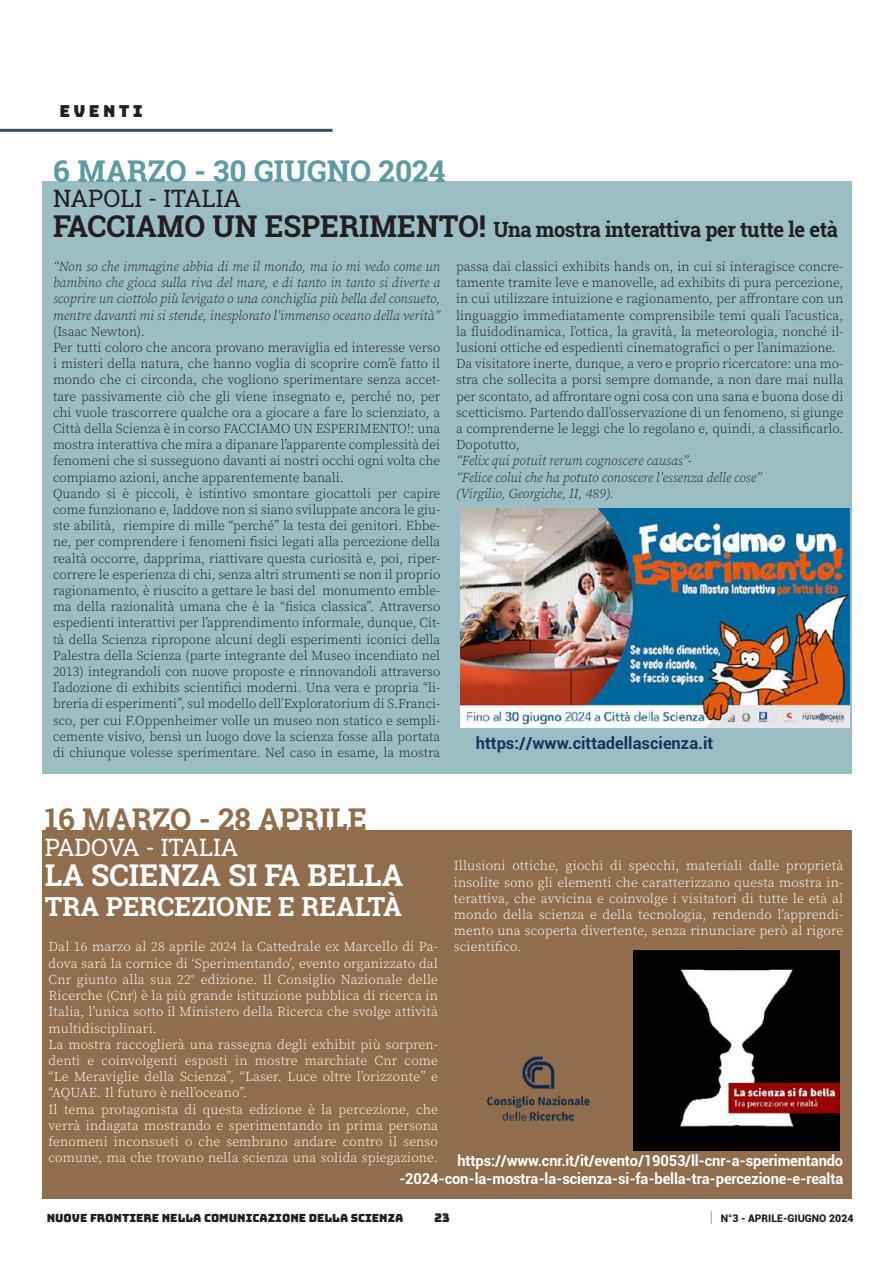
<style>
.page{position:relative;width:893px;height:1263px;background:#fff}
.page>*{position:absolute;margin:0;border:0;box-sizing:border-box;transform-origin:0 0}
.t1{font:700 30px "Roboto Slab";color:#5c9ba3}
.t2{font:700 30px "Roboto Slab";color:#fff}
.t3{font:700 30px "Roboto Slab";color:#906e4d}
.t4{font:700 26.25px "Roboto Slab";color:#fff}
.t5{font:24px "Roboto Slab";color:#fff}
.t6{font:24px "Roboto Slab";color:#231f20}
.t7{font:700 21px "Roboto Slab";letter-spacing:-.02em;color:#231f20;scale:.96 1}
.t8{font:700 16.5px "Roboto";color:#13365c}
.t9{font:16.5px "Bungee";letter-spacing:.2em;color:#231f20}
.t10{font:700 15px/18px "Roboto";letter-spacing:-.01em;color:#fff;text-align:right}
.t11{font:13.5px/16.2px "Source Serif Variable";color:#231f20}
.t12{font:13.5px/16.2px "Source Serif Variable";letter-spacing:.01em;color:#fff}
.t13{font:italic 13.5px/16.2px "Source Serif Variable";color:#231f20;text-align:justify}
.t14{font:12px "Bungee";color:#231f20}
.t15{font:11.25px "Bungee";color:#231f20}
.t16{font:900 10.5px "Roboto";color:#231f20}
.s1{font-size:30px}
.s2{font-weight:100;font-size:15px}
</style>
<div class="page">
<div style="left:43px;top:181px;width:809px;height:593px;background:#9abec4"></div>
<div style="left:43px;top:830px;width:809px;height:369px;background:#906e4d"></div>
<img style="left:460px;top:509px;width:389px;height:219px">
<img style="left:633px;top:951px;width:206px;height:199px">
<img style="left:487px;top:1056px;width:103px;height:65px">
<hr style="left:0;top:129px;width:333px;height:3px;background:#3a505b">
<p class="t9" style="left:60px;top:101px;width:85px">EVENTI</p>
<h1 class="t1" style="left:53px;top:150px;width:394px">6 MARZO - 30 GIUGNO 2024</h1>
<h3 class="t6" style="left:53px;top:182px;width:189px">NAPOLI - ITALIA</h3>
<h3 class="t7" style="left:53px;top:215px;width:819px"><span class="s1">FACCIAMO UN ESPERIMENTO!</span> Una mostra interattiva per tutte le età</h3>
<p class="t13" style="left:53px;top:258px;width:389px">“Non so che immagine abbia di me il mondo, ma io mi vedo come un bambino che gioca sulla riva del mare, e di tanto in tanto si diverte a scoprire un ciottolo più levigato o una conchiglia più bella del consueto, mentre davanti mi si stende, inesplorato l’immenso oceano della verità”</p>
<p class="t11" style="left:53px;top:323px;width:389px">(Isaac Newton).<br>Per tutti coloro che ancora provano meraviglia ed interesse verso i misteri della natura, che hanno voglia di scoprire com’è fatto il mondo che ci circonda, che vogliono sperimentare senza accet&shy;tare passivamente ciò che gli viene insegnato e, perché no, per chi vuole trascorrere qualche ora a giocare a fare lo scienziato, a Città della Scienza è in corso FACCIAMO UN ESPERIMENTO!: una mostra interattiva che mira a dipanare l’apparente complessità dei fenomeni che si susseguono davanti ai nostri occhi ogni volta che compiamo azioni, anche apparentemente banali.<br>Quando si è piccoli, è istintivo smontare giocattoli per capire come funzionano e, laddove non si siano sviluppate ancora le giu&shy;ste abilità, riempire di mille “perché” la testa dei genitori. Ebbe&shy;ne, per comprendere i fenomeni fisici legati alla percezione della realtà occorre, dapprima, riattivare questa curiosità e, poi, riper&shy;correre le esperienza di chi, senza altri strumenti se non il proprio ragionamento, è riuscito a gettare le basi del monumento emble&shy;ma della razionalità umana che è la “fisica classica”. Attraverso espedienti interattivi per l’apprendimento informale, dunque, Cit&shy;tà della Scienza ripropone alcuni degli esperimenti iconici della Palestra della Scienza (parte integrante del Museo incendiato nel 2013) integrandoli con nuove proposte e rinnovandoli attraverso l’adozione di exhibits scientifici moderni. Una vera e propria “li&shy;breria di esperimenti”, sul modello dell’Exploratorium di S.Franci&shy;sco, per cui F.Oppenheimer volle un museo non statico e sempli&shy;cemente visivo, bensì un luogo dove la scienza fosse alla portata di chiunque volesse sperimentare. Nel caso in esame, la mostra</p>
<p class="t11" style="left:456px;top:258px;width:389px">passa dai classici exhibits hands on, in cui si interagisce concre&shy;tamente tramite leve e manovelle, ad exhibits di pura percezione, in cui utilizzare intuizione e ragionamento, per affrontare con un linguaggio immediatamente comprensibile temi quali l’acustica, la fluidodinamica, l’ottica, la gravità, la meteorologia, nonché il&shy;lusioni ottiche ed espedienti cinematografici o per l’animazione.<br>Da visitatore inerte, dunque, a vero e proprio ricercatore: una mo&shy;stra che sollecita a porsi sempre domande, a non dare mai nulla per scontato, ad affrontare ogni cosa con una sana e buona dose di scetticismo. Partendo dall’osservazione di un fenomeno, si giunge a comprenderne le leggi che lo regolano e, quindi, a classificarlo.<br>Dopotutto,</p>
<p class="t13" style="left:456px;top:453px;width:307px;text-align:left">“Felix qui potuit rerum cognoscere causas”-<br>“Felice colui che ha potuto conoscere l’essenza delle cose” (Virgilio, Georgiche, II, 489).</p>
<p class="t8" style="left:476px;top:732px;width:239px">https://www.cittadellascienza.it</p>
<h1 class="t3" style="left:45px;top:799px;width:324px">16 MARZO - 28 APRILE</h1>
<h3 class="t5" style="left:45px;top:831px;width:195px">PADOVA - ITALIA</h3>
<h1 class="t2" style="left:45px;top:854px;width:360px">LA SCIENZA SI FA BELLA</h1>
<h2 class="t4" style="left:45px;top:888px;width:359px">TRA PERCEZIONE E REALTÀ</h2>
<p class="t12" style="left:49px;top:939px;width:391px">Dal 16 marzo al 28 aprile 2024 la Cattedrale ex Marcello di Pa&shy;dova sarà la cornice di ‘Sperimentando’, evento organizzato dal Cnr giunto alla sua 22° edizione. Il Consiglio Nazionale delle Ricerche (Cnr) è la più grande istituzione pubblica di ricerca in Italia, l’unica sotto il Ministero della Ricerca che svolge attività multidisciplinari.<br>La mostra raccoglierà una rassegna degli exhibit più sorpren&shy;denti e coinvolgenti esposti in mostre marchiate Cnr come “Le Meraviglie della Scienza”, “Laser. Luce oltre l’orizzonte” e “AQUAE. Il futuro è nell’oceano”.<br>Il tema protagonista di questa edizione è la percezione, che verrà indagata mostrando e sperimentando in prima persona fenomeni inconsueti o che sembrano andare contro il senso comune, ma che trovano nella scienza una solida spiegazione.</p>
<p class="t12" style="left:454px;top:858px;width:391px;text-align:justify">Illusioni ottiche, giochi di specchi, materiali dalle proprietà insolite sono gli elementi che caratterizzano questa mostra in&shy;terattiva, che avvicina e coinvolge i visitatori di tutte le età al mondo della scienza e della tecnologia, rendendo l’apprendi&shy;mento una scoperta divertente, senza rinunciare però al rigore scientifico.</p>
<p class="t10" style="left:399px;top:1151px;width:446px">https://www.cnr.it/it/evento/19053/ll-cnr-a-sperimentando -2024-con-la-mostra-la-scienza-si-fa-bella-tra-percezione-e-realta</p>
<p class="t15" style="left:47px;top:1212px;width:358px">NUOVE FRONTIERE NELLA COMUNICAZIONE DELLA SCIENZA</p>
<p class="t14" style="left:435px;top:1211px;width:17px">23</p>
<p class="t16" style="left:710px;top:1211px;width:145px"><span class="s2">|</span> N°3 - APRILE-GIUGNO 2024</p>
</div>
